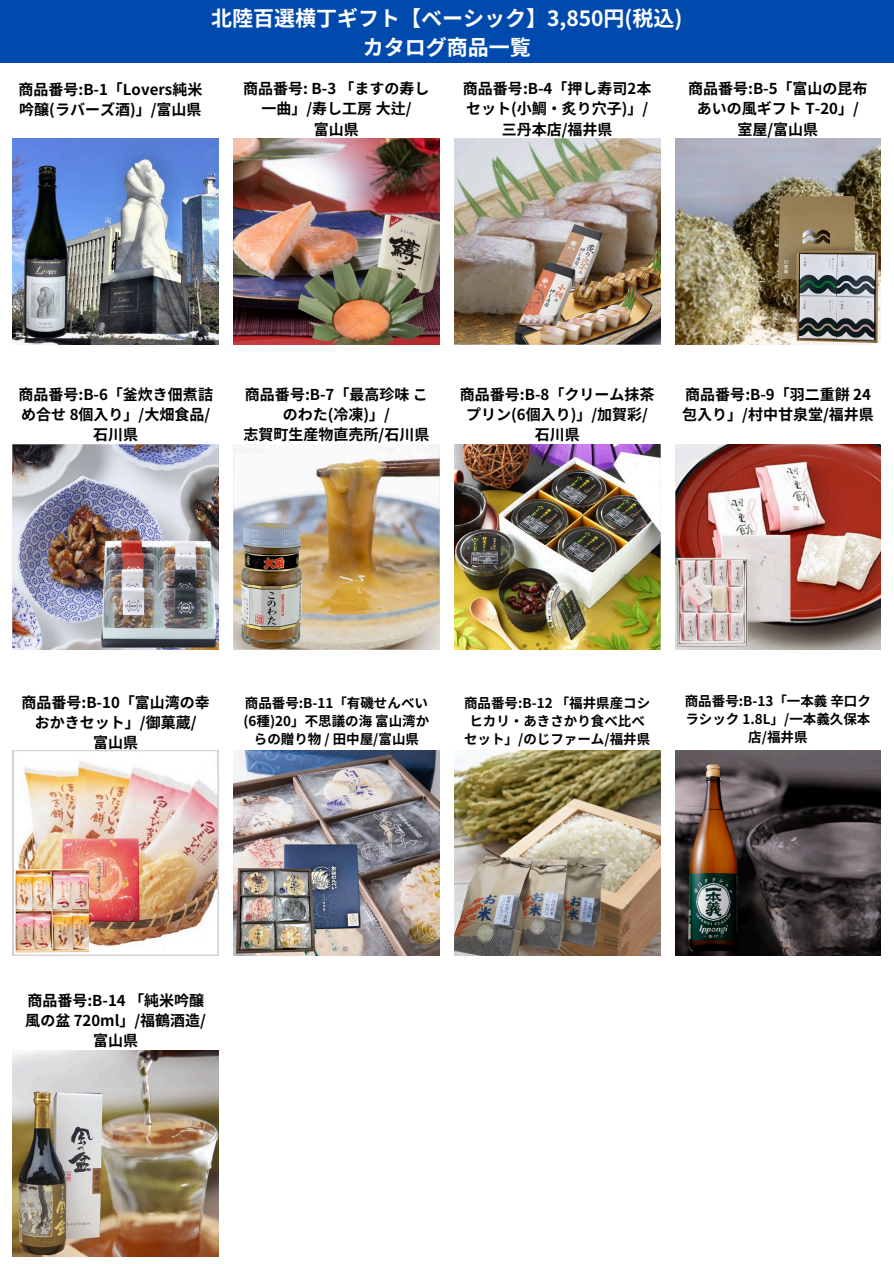
<style>
.page{position:relative;width:894px;height:1264px;background:#fff}
.page>*{position:absolute;margin:0;border:0;box-sizing:border-box;transform-origin:0 0}
.t1{font:700 21px/29.2px "Source Han Sans JP";color:#fff;text-align:center}
.t2{font:700 15px/20.2px "Source Han Sans JP";color:#000;text-align:center}
.t3{font:700 15px/20.2px "Noto Sans JP";color:#000}
.t4{font:700 13.5px/18px "Source Han Sans JP";color:#000;text-align:center}
</style>
<div class="page">
<img style="left:13px;top:139px;width:205px;height:205px">
<div style="left:0;top:0;width:893px;height:62px;background:#004aad"></div>
<img style="left:233px;top:139px;width:206px;height:205px">
<img style="left:454px;top:139px;width:205px;height:205px">
<img style="left:675px;top:139px;width:205px;height:205px">
<img style="left:13px;top:444px;width:205px;height:206px">
<img style="left:233px;top:444px;width:206px;height:206px">
<img style="left:454px;top:444px;width:205px;height:206px">
<img style="left:675px;top:444px;width:205px;height:206px">
<img style="left:13px;top:750px;width:205px;height:205px">
<img style="left:233px;top:750px;width:206px;height:205px">
<img style="left:454px;top:750px;width:205px;height:205px">
<img style="left:675px;top:750px;width:205px;height:205px">
<img style="left:13px;top:1050px;width:205px;height:205px">
<p class="t1" style="left:211px;top:2px;width:472px">北陸百選横丁ギフト【ベーシック】3,850円(税込)カタログ商品一覧</p>
<h2 class="t3" style="left:18px;top:79px;width:185px">商品番号:B-1「Lovers純米吟醸(ラバーズ酒)」/富山県</h2>
<p class="t2" style="left:243px;top:78px;width:188px">商品番号: B-3 「ますの寿し一曲」/寿し工房大辻/<br>富山県</p>
<h2 class="t2" style="left:463px;top:78px;width:190px">商品番号:B-4「押し寿司2本セット(小鯛・炙り穴子)」/三丹本店/福井県</h2>
<p class="t2" style="left:688px;top:78px;width:181px">商品番号:B-5「富山の昆布あいの風ギフト T-20」/室屋/富山県</p>
<h2 class="t2" style="left:18px;top:383px;width:196px">商品番号:B-6「釜炊き佃煮詰め合せ 8個入り」/大畑食品/石川県</h2>
<p class="t2" style="left:243px;top:383px;width:187px">商品番号:B-7「最高珍味このわた(冷凍)」/<br>志賀町生産物直売所/石川県</p>
<h2 class="t2" style="left:460px;top:383px;width:196px">商品番号:B-8「クリーム抹茶プリン(6個入り)」/加賀彩/石川県</h2>
<p class="t2" style="left:682px;top:383px;width:193px;text-align:left">商品番号:B-9「羽二重餅 24包入り」/村中甘泉堂/福井県</p>
<h2 class="t2" style="left:22px;top:691px;width:190px">商品番号:B-10「富山湾の幸おかきセット」/御菓蔵/<br>富山県</h2>
<p class="t4" style="left:243px;top:693px;width:187px">商品番号:B-11「有磯せんべい(6種)20」不思議の海富山湾からの贈り物 / 田中屋/富山県</p>
<h2 class="t4" style="left:464px;top:693px;width:188px">商品番号:B-12 「福井県産コシヒカリ・あきさかり食べ比べセット」/のじファーム/福井県</h2>
<p class="t4" style="left:684px;top:691px;width:188px">商品番号:B-13「一本義辛口クラシック 1.8L」/一本義久保本店/福井県</p>
<p class="t2" style="left:25px;top:989px;width:182px">商品番号:B-14 「純米吟醸風の盆 720ml」/福鶴酒造/富山県</p>
</div>
